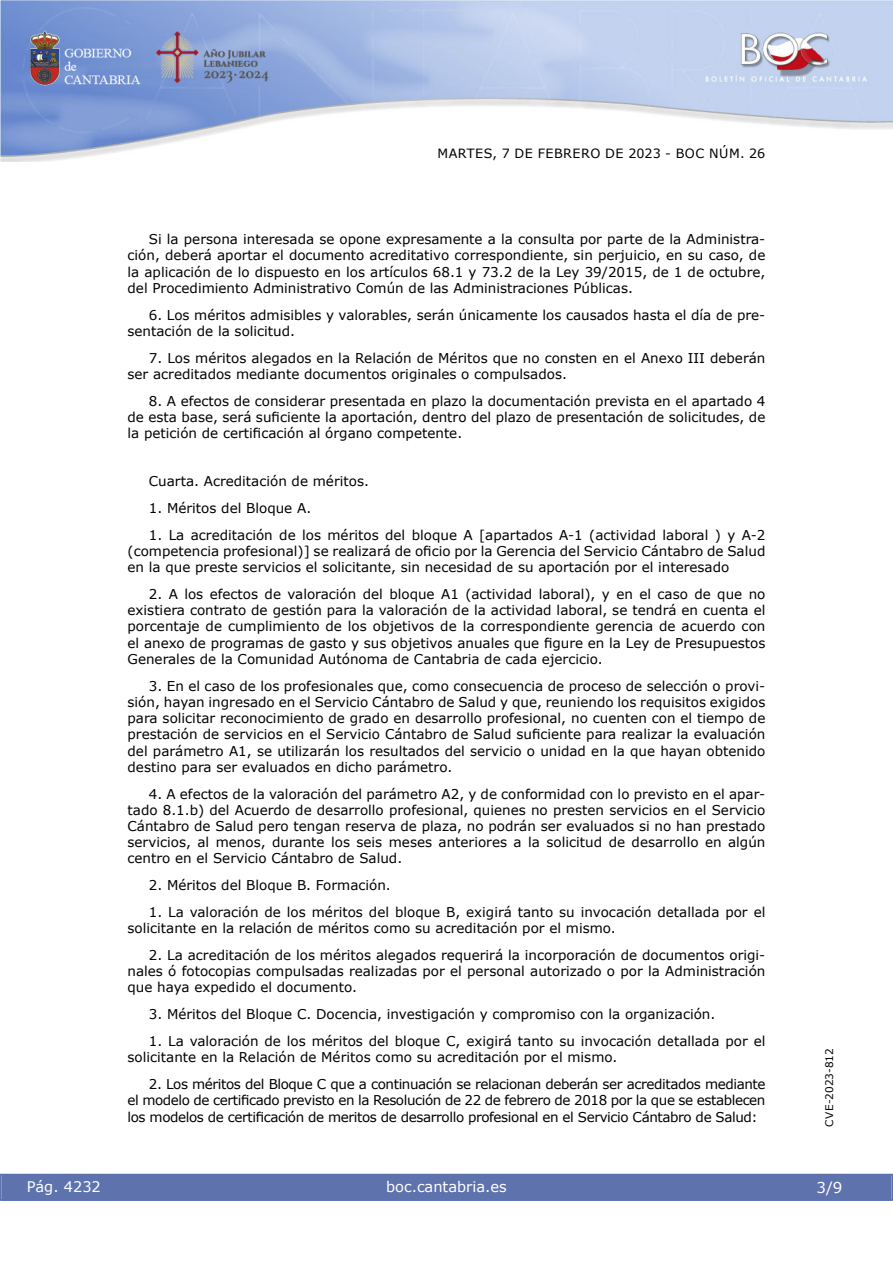
<style>
.page{position:relative;width:893px;height:1263px;background:#fff}
.page>*{position:absolute;margin:0;border:0;box-sizing:border-box;transform-origin:0 0}
.t1{font:15px "Verdana 2";color:#fff}
.t2{font:14.55px "Verdana 2";color:#fff}
.inicio_de_parrafo{font:13.5px/16.2px "Verdana";color:#000;text-align:justify}
.inicio_de_parrafo-2{font:13.5px/16.2px "Verdana 2";color:#000;text-align:justify}
.t3{font:12.75px "Verdana 2";letter-spacing:.035em;color:#000}
.t4{font:10.5px "Verdana 2";color:#000}
.s1{font-family:"Verdana 2"}
.s2{font-family:"Verdana"}
</style>
<div class="page">
<img style="left:0;top:0;width:893px;height:161px">
<div style="left:1px;top:1174px;width:890px;height:27px;background:#5e73ae"></div>
<p class="t3" style="left:438px;top:144px;width:329px">MARTES, 7 DE FEBRERO DE 2023 - BOC NÚM. 26</p>
<p class="inicio_de_parrafo" style="left:128px;top:231px;width:639px;text-indent:21px">Si la persona interesada se opone expresamente a la consulta por parte de la Administra&shy;ción, deberá aportar el documento acreditativo correspondiente, sin perjuicio, en su caso, de <span class="s1">la aplicación de lo dispuesto en los artículos 68.1 y 73.2 de la Ley 39/2015, de 1 de octubre, del Procedimiento Administrativo Común de las Administraciones Públicas.</span></p>
<p class="inicio_de_parrafo-2" style="left:128px;top:306px;width:639px;text-indent:21px">6. Los méritos admisibles y valorables, serán únicamente los causados hasta el día de pre&shy;sentación de la solicitud.</p>
<p class="inicio_de_parrafo" style="left:128px;top:349px;width:639px;text-indent:21px">7. Los méritos alegados en la Relación de Méritos que no consten en el Anexo III deberán <span class="s1">ser acreditados mediante documentos originales o compulsados.</span></p>
<p class="inicio_de_parrafo" style="left:128px;top:393px;width:639px;text-indent:21px"><span class="s1">8. A efectos de considerar presentada en plazo la documentación prevista en el apartado 4 </span>de esta base, será suficiente la aportación, dentro del plazo de presentación de solicitudes, de la petición de certificación al órgano competente.</p>
<p class="inicio_de_parrafo-2" style="left:149px;top:473px;width:222px">Cuarta. Acreditación de méritos.</p>
<p class="inicio_de_parrafo-2" style="left:149px;top:500px;width:164px">1. Méritos del Bloque A.</p>
<p class="inicio_de_parrafo-2" style="left:128px;top:527px;width:639px;text-indent:21px">1. La acreditación de los méritos del bloque A [apartados A-1 (actividad laboral ) y A-2 <span class="s2">(competencia profesional)] se realizará de oficio por la Gerencia del Servicio Cántabro de Salud </span>en la que preste servicios el solicitante, sin necesidad de su aportación por el interesado</p>
<p class="inicio_de_parrafo" style="left:128px;top:586px;width:639px;text-indent:21px"><span class="s1">2. A los efectos de valoración del bloque A1 (actividad laboral), y en el caso de que no </span>existiera contrato de gestión para la valoración de la actividad laboral, se tendrá en cuenta el porcentaje de cumplimiento de los objetivos de la correspondiente gerencia de acuerdo con el anexo de programas de gasto y sus objetivos anuales que figure en la Ley de Presupuestos Generales de la Comunidad Autónoma de Cantabria de cada ejercicio.</p>
<p class="inicio_de_parrafo-2" style="left:128px;top:677px;width:639px;text-indent:21px">3. En el caso de los profesionales que, como consecuencia de proceso de selección o provi&shy;<span class="s2">sión, hayan ingresado en el Servicio Cántabro de Salud y que, reuniendo los requisitos exigidos </span>para solicitar reconocimiento de grado en desarrollo profesional, no cuenten con el tiempo de <span class="s2">prestación de servicios en el Servicio Cántabro de Salud suficiente para realizar la evaluación </span>del parámetro A1, se utilizarán los resultados del servicio o unidad en la que hayan obtenido destino para ser evaluados en dicho parámetro.</p>
<p class="inicio_de_parrafo-2" style="left:128px;top:785px;width:639px;text-indent:21px">4. A efectos de la valoración del parámetro A2, y de conformidad con lo previsto en el apar&shy;tado 8.1.b) del Acuerdo de desarrollo profesional, quienes no presten servicios en el Servicio Cántabro de Salud pero tengan reserva de plaza, no podrán ser evaluados si no han prestado servicios, al menos, durante los seis meses anteriores a la solicitud de desarrollo en algún centro en el Servicio Cántabro de Salud.</p>
<p class="inicio_de_parrafo-2" style="left:149px;top:877px;width:244px">2. Méritos del Bloque B. Formación.</p>
<p class="inicio_de_parrafo" style="left:128px;top:904px;width:639px;text-indent:21px">1. La valoración de los méritos del bloque B, exigirá tanto su invocación detallada por el <span class="s1">solicitante en la relación de méritos como su acreditación por el mismo.</span></p>
<p class="inicio_de_parrafo-2" style="left:128px;top:947px;width:639px;text-indent:21px">2. La acreditación de los méritos alegados requerirá la incorporación de documentos origi&shy;nales ó fotocopias compulsadas realizadas por el personal autorizado o por la Administración <span class="s2">que haya expedido el documento.</span></p>
<p class="inicio_de_parrafo-2" style="left:149px;top:1006px;width:568px">3. Méritos del Bloque C. Docencia, investigación y compromiso con la organización.</p>
<p class="inicio_de_parrafo" style="left:128px;top:1033px;width:639px;text-indent:21px">1. La valoración de los méritos del bloque C, exigirá tanto su invocación detallada por el <span class="s1">solicitante en la Relación de Méritos como su acreditación por el mismo.</span></p>
<p class="inicio_de_parrafo" style="left:128px;top:1076px;width:639px;text-indent:21px"><span class="s1">2. Los méritos del Bloque C que a continuación se relacionan deberán ser acreditados mediante </span>el modelo de certificado previsto en la Resolución de 22 de febrero de 2018 por la que se establecen los modelos de certificación de meritos de desarrollo profesional en el Servicio Cántabro de Salud:</p>
<p class="t2" style="left:27px;top:1177px;width:76px">Pág. 4232</p>
<p class="t2" style="left:386px;top:1177px;width:122px">boc.cantabria.es</p>
<p class="t4" style="left:822px;top:1126px;width:80px;rotate:-90deg">CVE-2023-812</p>
<p class="t1" style="left:816px;top:1177px;width:27px">3/9</p>
</div>
